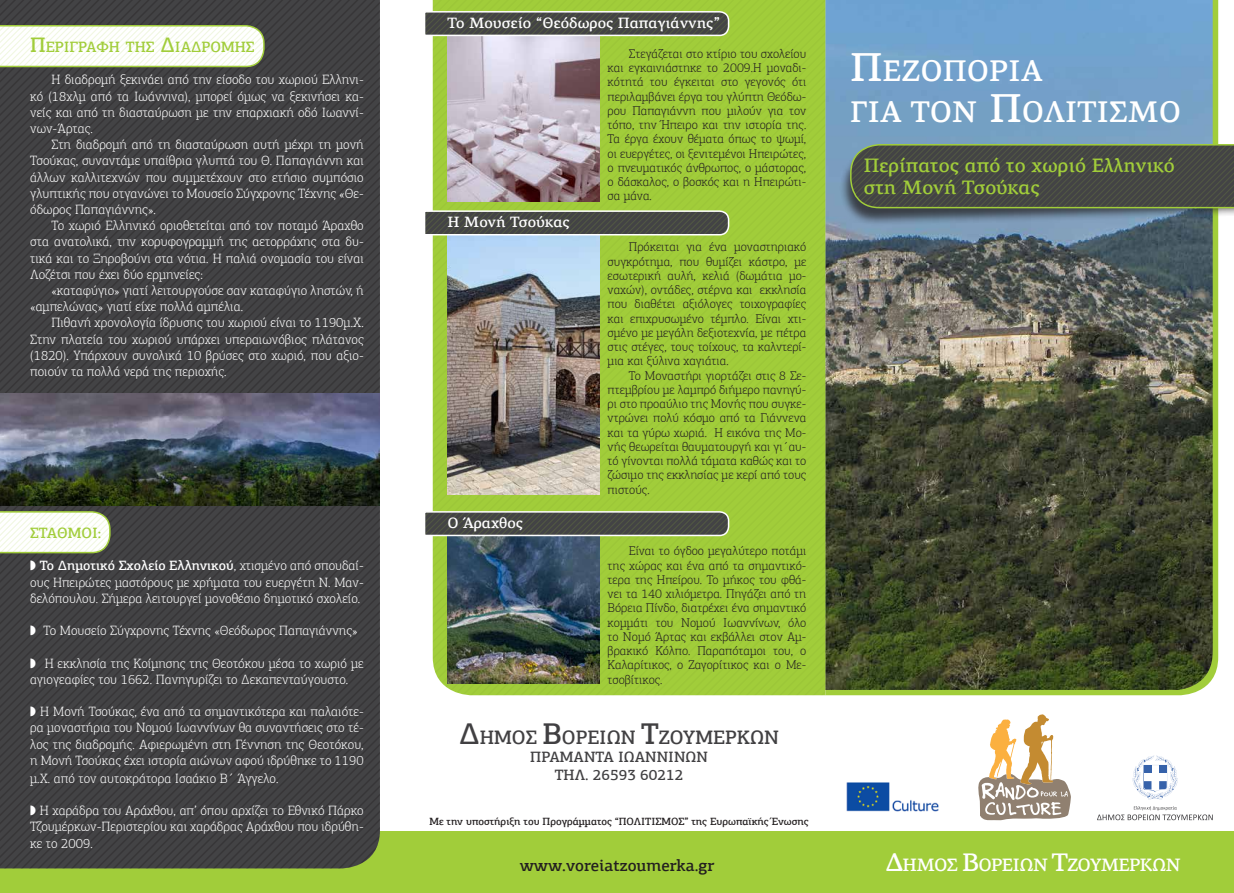
<style>
.page{position:relative;width:1234px;height:893px;background:#fff}
.page>*{position:absolute;margin:0;border:0;box-sizing:border-box;transform-origin:0 0}
.t1{font:500 30px/40.5px "PF Agora Serif Pro";color:#fff}
.t2{font:500 19.5px/22.5px "PF Agora Serif Pro";color:#a1cd3a}
.t3{font:500 19.5px "PF Agora Slab Pro";color:#414042}
.t4{font:500 18px "PF Agora Serif Pro";letter-spacing:-.04em;color:#fff}
.t5{font:500 16.5px "PF Agora Slab Pro";color:#231f20}
.t6{font:500 15px "PF Agora Serif Pro";color:#fff}
.t7{font:500 15px/18px "PF Agora Slab Pro";color:#414042;text-align:center}
.t8{font:500 15px "PF Agora Slab Pro";color:#a1cd3a}
.t9{font:300 13.5px/16.2px "PF Agora Slab Pro";color:#fff;text-align:justify}
.t10{font:300 12.75px/14.2px "PF Agora Slab Pro";color:#231f20;text-align:justify}
.t11{font:500 10.5px "PF Agora Slab Pro";color:#231f20}
.s1{font-size:21px}
.s2{font-weight:500}
.s3{font-size:30px}
.s4{font-size:40.5px}
.s5{font-size:25.5px}
</style>
<div class="page">
<div style="left:0;top:832px;width:1233px;height:61px;background:#a1cd3a"></div>
<div style="left:730px;top:0;width:95px;height:695px;background:#a1cd3a"></div>
<svg style="left:265px;top:0;width:45px;height:868px;background:#3f3f41"></svg>
<svg style="left:310px;top:0;width:70px;height:868px;background:#404041"></svg>
<img style="left:825px;top:0;width:387px;height:690px">
<svg style="left:1132px;top:756px;width:45px;height:44px"></svg>
<svg style="left:1097px;top:806px;width:115px;height:14px"></svg>
<img style="left:846px;top:782px;width:93px;height:30px">
<svg style="left:978px;top:714px;width:92px;height:106px"></svg>
<div style="left:839px;top:150px;width:394px;height:76px;background:#231f20;opacity:.75"></div>
<svg style="left:849px;top:143px;width:384px;height:66px;background:#4c5047"></svg>
<img style="left:265px;top:393px;width:115px;height:113px">
<img style="left:425px;top:0;width:305px;height:695px">
<svg style="left:0;top:0;width:265px;height:868px;background:#4e4f50"></svg>
<p class="t8" style="left:30px;top:37px;width:226px"><span class="s1">Π</span>ΕΡΙΓΡΑΦΉ ΤΗΣ <span class="s1">Δ</span>ΙΑΔΡΟΜΉΣ</p>
<p class="t9" style="left:30px;top:72px;width:335px;text-indent:21px">Η διαδρομή ξεκινάει από την είσοδο του χωριού Ελληνι&shy;κό (18χλμ από τα Ιωάννινα), μπορεί όμως να ξεκινήσει κα&shy;νείς και από τη διασταύρωση με την επαρχιακή οδό Ιωαννί&shy;νων-Άρτας.</p>
<p class="t9" style="left:30px;top:136px;width:335px;text-indent:21px">Στη διαδρομή από τη διασταύρωση αυτή μέχρι τη μονή Τσούκας, συναντάμε υπαίθρια γλυπτά του Θ. Παπαγιάννη και άλλων καλλιτεχνών που συμμετέχουν στο ετήσιο συμπόσιο γλυπτικής που οτγανώνει το Μουσείο Σύγχρονης Τέχνης «Θε&shy;όδωρος Παπαγιάννης».</p>
<p class="t9" style="left:30px;top:217px;width:335px;text-indent:21px">Το χωριό Ελληνικό οριοθετείται από τον ποταμό Άραχθο στα ανατολικά, την κορυφογραμμή της αετορράχης στα δυ&shy;τικά και το Ξηροβούνι στα νότια. Η παλιά ονομασία του είναι Λοζέτσι που έχει δύο ερμηνείες:</p>
<p class="t9" style="left:30px;top:282px;width:335px;text-indent:21px">«καταφύγιο» γιατί λειτουργούσε σαν καταφύγιο ληστών, ή «αμπελώνας» γιατί είχε πολλά αμπέλια.</p>
<p class="t9" style="left:30px;top:315px;width:335px;text-indent:21px">Πιθανή χρονολογία ίδρυσης του χωριού είναι το 1190μ.Χ.<br>Στην πλατεία του χωριού υπάρχει υπεραιωνόβιος πλάτανος (1820). Υπάρχουν συνολικά 10 βρύσες στο χωριό, που αξιο&shy;ποιούν τα πολλά νερά της περιοχής.</p>
<p class="t8" style="left:30px;top:523px;width:72px">ΣΤΑΘΜΟΊ:</p>
<p class="t9" style="left:30px;top:558px;width:335px;text-indent:10px"><span class="s2">Το Δημοτικό Σχολείο Ελληνικού</span>, χτισμένο από σπουδαί&shy;ους Ηπειρώτες μαστόρους με χρήματα του ευεργέτη Ν. Μαν&shy;δελόπουλου. Σήμερα λειτουργεί μονοθέσιο δημοτικό σχολείο.</p>
<p class="t9" style="left:44px;top:622px;width:315px">Το Μουσείο Σύγχρονης Τέχνης «Θεόδωρος Παπαγιάννης»</p>
<p class="t9" style="left:30px;top:655px;width:335px;text-indent:14px">Η εκκλησία της Κοίμησης της Θεοτόκου μέσα το χωριό με αγιογεαφίες του 1662. Πανηγυρίζει το Δεκαπενταύγουστο.</p>
<p class="t9" style="left:30px;top:703px;width:335px;text-indent:10px">Η Μονή Τσούκας, ένα από τα σημαντικότερα και παλαιότε&shy;ρα μοναστήρια του Νομού Ιωαννίνων θα συναντήσεις στο τέ&shy;λος της διαδρομής. Αφιερωμένη στη Γέννηση της Θεοτόκου, η Μονή Τσούκας έχει ιστορία αιώνων αφού ιδρύθηκε το 1190</p>
<p class="t9" style="left:30px;top:770px;width:250px">μ.Χ. από τον αυτοκράτορα Ισαάκιο Β΄ Άγγελο.</p>
<p class="t9" style="left:30px;top:802px;width:335px;text-indent:10px">Η χαράδρα του Αράχθου, απ’ όπου αρχίζει το Εθνικό Πάρκο Τζουμέρκων-Περιστερίου και χαράδρας Αράχθου που ιδρύθη&shy;κε το 2009.</p>
<p class="t6" style="left:447px;top:14px;width:274px">Το Μουσείο “Θεόδωρος Παπαγιάννης”</p>
<p class="t6" style="left:447px;top:213px;width:124px">Η Μονή Τσούκας</p>
<p class="t6" style="left:447px;top:514px;width:77px">Ο Άραχθος</p>
<p class="t10" style="left:607px;top:46px;width:200px;text-indent:21px">Στεγάζεται στο κτίριο του σχολείου και εγκαινιάστηκε το 2009.Η μοναδι&shy;κότητά του έγκειται στο γεγονός ότι περιλαμβάνει έργα του γλύπτη Θεόδω&shy;ρου Παπαγιάννη που μιλούν για τον τόπο, την Ήπειρο και την ιστορία της.<br>Τα έργα έχουν θέματα όπως το ψωμί, οι ευεργέτες, οι ξενιτεμένοι Ηπειρώτες, ο πνευματικός άνθρωπος, ο μάστορας, ο δάσκαλος, ο βοσκός και η Ηπειρώτι&shy;σα μάνα.</p>
<p class="t10" style="left:607px;top:240px;width:200px;text-indent:21px">Πρόκειται για ένα μοναστηριακό συγκρότημα, που θυμίζει κάστρο, με εσωτερική αυλή, κελιά (δωμάτια μο&shy;ναχών), οντάδες, στέρνα και εκκλησία που διαθέτει αξιόλογες τοιχογραφίες και επιχρυσωμένο τέμπλο. Είναι χτι&shy;σμένο με μεγάλη δεξιοτεχνία, με πέτρα στις στέγες, τους τοίχους, τα καλντερί&shy;μια και ξύλινα χαγιάτια.</p>
<p class="t10" style="left:607px;top:368px;width:200px;text-indent:21px">Το Μοναστήρι γιορτάζει στις 8 Σε&shy;πτεμβρίου με λαμπρό διήμερο πανηγύ&shy;ρι στο προαύλιο της Μονής που συγκε&shy;ντρώνει πολύ κόσμο από τα Γιάννενα και τα γύρω χωριά. Η εικόνα της Μο&shy;νής θεωρείται θαυματουργή και γι΄αυ&shy;τό γίνονται πολλά τάματα καθώς και το ζώσιμο της εκκλησίας με κερί από τους πιστούς.</p>
<p class="t10" style="left:607px;top:544px;width:200px;text-indent:21px">Είναι το όγδοο μεγαλύτερο ποτάμι της χώρας και ένα από τα σημαντικό&shy;τερα της Ηπείρου. Το μήκος του φθά&shy;νει τα 140 χιλιόμετρα. Πηγάζει από τη Βόρεια Πίνδο, διατρέχει ένα σημαντικό κομμάτι του Νομού Ιωαννίνων, όλο το Νομό Άρτας και εκβάλλει στον Αμ&shy;βρακικό Κόλπο. Παραπόταμοι του, ο Καλαρίτικος, ο Ζαγορίτικος και ο Με&shy;τσοβίτικος.</p>
<h2 class="t3" style="left:459px;top:725px;width:321px"><span class="s3">Δ</span>ΗΜΟΣ <span class="s3">Β</span>ΟΡΕΙΩΝ <span class="s3">Τ</span>ΖΟΥΜΕΡΚΩΝ</h2>
<p class="t7" style="left:530px;top:748px;width:179px">ΠΡΑΜΑΝΤΑ ΙΩΑΝΝΙΝΩΝ<br>ΤΗΛ. 26593 60212</p>
<p class="t11" style="left:429px;top:815px;width:381px">Με την υποστήριξη του Προγράμματος “ΠΟΛΙΤΙΣΜΟΣ” της Ευρωπαϊκής Ένωσης</p>
<p class="t5" style="left:519px;top:855px;width:196px">www.voreiatzoumerka.gr</p>
<h1 class="t1" style="left:849px;top:51px;width:332px"><span class="s4">Π</span>ΕΖΟΠΟΡΙΑ<br>ΓΙΑ ΤΟΝ <span class="s4">Π</span>ΟΛΙΤΙΣΜΟ</h1>
<h2 class="t2" style="left:863px;top:154px;width:312px">Περίπατος από το χωριό Ελληνικό στη Μονή Τσούκας</h2>
<h3 class="t4" style="left:885px;top:854px;width:296px"><span class="s5">Δ</span>ΗΜΟΣ <span class="s5">Β</span>ΟΡΕΙΩΝ <span class="s5">Τ</span>ΖΟΥΜΕΡΚΩΝ</h3>
</div>
